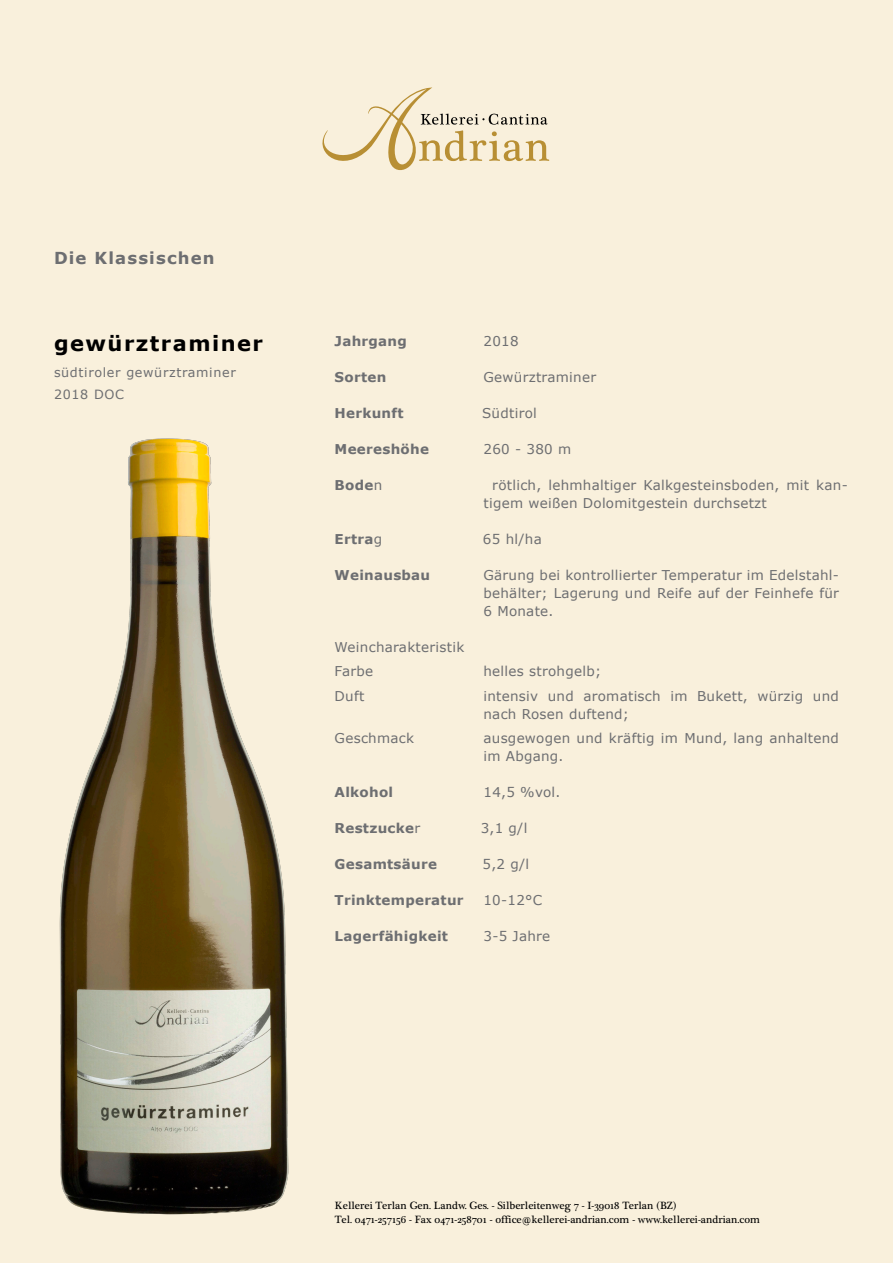
<style>
.page{position:relative;width:893px;height:1263px;background:#f9f0dc}
.page>*{position:absolute;margin:0;border:0;box-sizing:border-box;transform-origin:0 0}
.t1{font:700 21px "Verdana";letter-spacing:.07em;color:#000}
.t2{font:700 16.5px "Verdana";letter-spacing:.07em;color:#6d6e71}
.t3{font:13.5px/18px "Verdana";letter-spacing:.02em;color:#6d6e71}
.t4{font:700 13.5px "Verdana";letter-spacing:.02em;color:#6d6e71}
.t5{font:700 13.5px "Verdana";letter-spacing:.02em;color:#6d6e71}
.t6{font:12.75px/22.5px "Verdana";letter-spacing:.05em;color:#6d6e71}
.t7{font:10.8px/13.5px "Plantagenet Cherokee";color:#000}
.s1{font-weight:400}
</style>
<div class="page">
<svg style="left:322px;top:87px;width:227px;height:83px"></svg>
<img style="left:59px;top:438px;width:230px;height:777px">
<p class="t2" style="left:54px;top:247px;width:162px">Die Klassischen</p>
<h1 class="t1" style="left:54px;top:330px;width:210px">gewürztraminer</h1>
<p class="t6" style="left:54px;top:361px;width:183px">südtiroler gewürztraminer<br>2018 DOC</p>
<p class="t4" style="left:335px;top:332px;width:74px">Jahrgang</p>
<p class="t3" style="left:483px;top:331px;width:37px">2018</p>
<p class="t4" style="left:335px;top:368px;width:53px">Sorten</p>
<p class="t3" style="left:483px;top:367px;width:114px">Gewürztraminer</p>
<p class="t5" style="left:335px;top:403px;width:70px">Herkunft</p>
<p class="t3" style="left:482px;top:404px;width:56px">Südtirol</p>
<p class="t4" style="left:335px;top:440px;width:96px">Meereshöhe</p>
<p class="t3" style="left:483px;top:439px;width:89px">260 - 380 m</p>
<p class="t4" style="left:335px;top:476px;width:49px">Bode<span class="s1">n</span></p>
<p class="t3" style="left:483px;top:475px;width:366px;text-indent:9px">rötlich, lehmhaltiger Kalkgesteinsboden, mit kan&shy;tigem weißen Dolomitgestein durchsetzt</p>
<p class="t4" style="left:335px;top:530px;width:49px">Ertra<span class="s1">g</span></p>
<p class="t3" style="left:506px;top:530px;width:38px">hl/ha</p>
<p class="t4" style="left:335px;top:566px;width:97px">Weinausbau</p>
<p class="t3" style="left:483px;top:565px;width:357px;text-align:justify">Gärung bei kontrollierter Temperatur im Edelstahl&shy;behälter; Lagerung und Reife auf der Feinhefe für 6 Monate.</p>
<p class="t3" style="left:335px;top:634px;width:131px;line-height:24.5px">Weincharakteristik<br>Farbe</p>
<p class="t3" style="left:483px;top:662px;width:119px">helles strohgelb;</p>
<p class="t3" style="left:335px;top:686px;width:31px">Duft</p>
<p class="t3" style="left:483px;top:686px;width:357px">intensiv und aromatisch im Bukett, würzig und nach Rosen duftend;</p>
<p class="t3" style="left:335px;top:728px;width:81px">Geschmack</p>
<p class="t3" style="left:483px;top:728px;width:357px">ausgewogen und kräftig im Mund, lang anhaltend im Abgang.</p>
<p class="t4" style="left:335px;top:783px;width:60px">Alkohol</p>
<p class="t3" style="left:483px;top:782px;width:79px">14,5 %vol.</p>
<p class="t4" style="left:335px;top:819px;width:87px">Restzucke<span class="s1">r</span></p>
<p class="t3" style="left:490px;top:818px;width:39px">,1 g/l</p>
<p class="t4" style="left:335px;top:855px;width:104px">Gesamtsäure</p>
<p class="t3" style="left:510px;top:854px;width:20px">g/l</p>
<p class="t4" style="left:335px;top:891px;width:130px">Trinktemperatur</p>
<p class="t3" style="left:483px;top:890px;width:60px">10-12°C</p>
<p class="t4" style="left:335px;top:927px;width:115px">Lagerfähigkeit</p>
<p class="t3" style="left:483px;top:926px;width:68px">3-5 Jahre</p>
<p class="t7" style="left:335px;top:1199px;width:427px">Kellerei Terlan Gen. Landw. Ges. - Silberleitenweg 7 - I-39018 Terlan (BZ)<br>Tel. 0471-257156 - Fax 0471-258701 - office@kellerei-andrian.com - www.kellerei-andrian.com</p>
</div>
